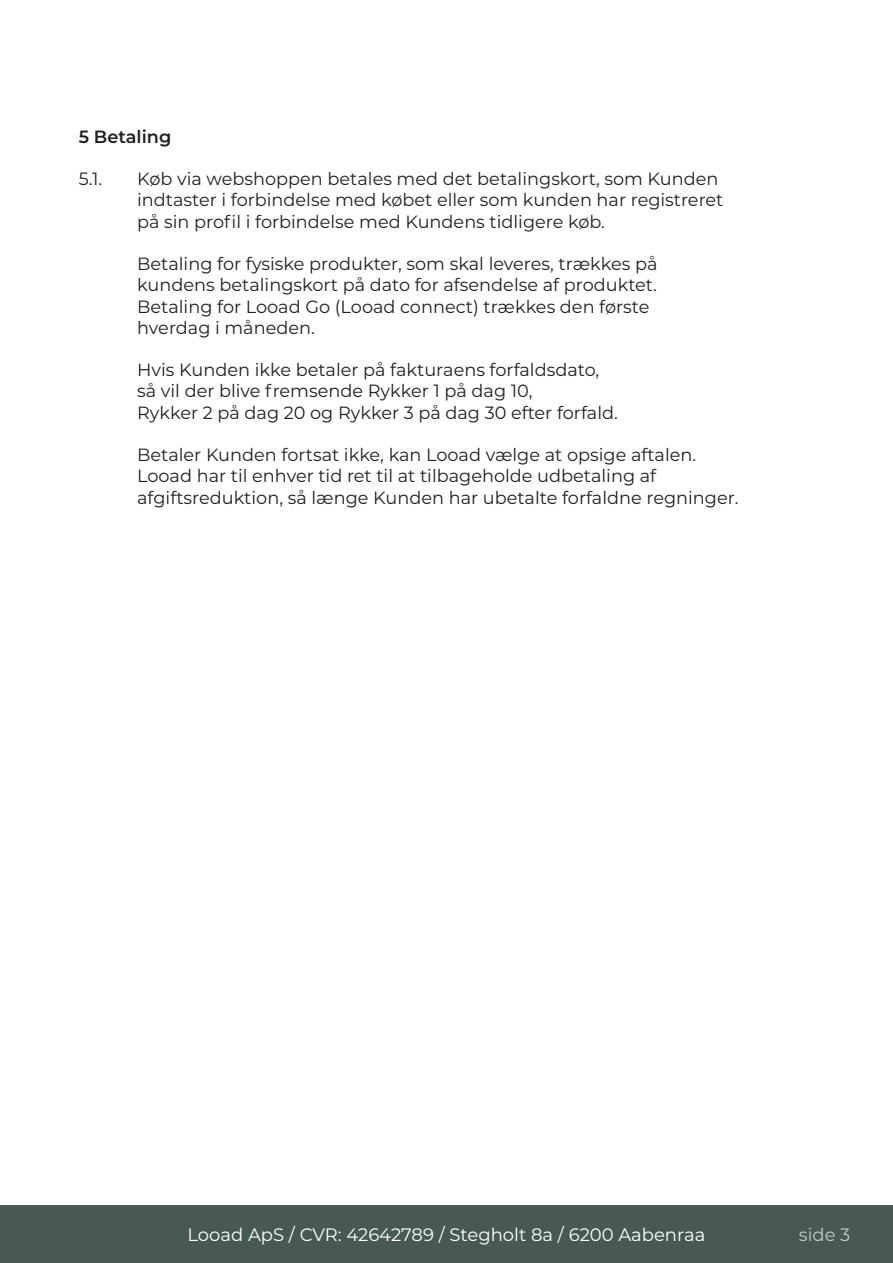
<style>
.page{position:relative;width:893px;height:1263px;background:#fff}
.page>*{position:absolute;margin:0;border:0;box-sizing:border-box;transform-origin:0 0}
.t1{font:18px "Montserrat";color:#fff}
.t2{font:18px "Montserrat";color:#c5c6c8}
.t3{font:17.7px/21.3px "Montserrat";color:#231f20}
.t4{font:600 17.7px "Montserrat";color:#231f20}
</style>
<div class="page">
<div style="left:0;top:1205px;width:893px;height:58px;background:#475952"></div>
<p class="t4" style="left:79px;top:124px;width:94px">5 Betaling</p>
<p class="t3" style="left:79px;top:167px;width:25px">5.1.</p>
<p class="t3" style="left:137px;top:167px;width:583px">Køb via webshoppen betales med det betalingskort, som Kunden</p>
<p class="t3" style="left:137px;top:189px;width:588px">indtaster i forbindelse med købet eller som kunden har registreret</p>
<p class="t3" style="left:137px;top:210px;width:469px">på sin profil i forbindelse med Kundens tidligere køb.</p>
<p class="t3" style="left:137px;top:252px;width:522px">Betaling for fysiske produkter, som skal leveres, trækkes på</p>
<p class="t3" style="left:137px;top:274px;width:521px">kundens betalingskort på dato for afsendelse af produktet.</p>
<p class="t3" style="left:137px;top:295px;width:514px">Betaling for Looad Go (Looad connect) trækkes den første</p>
<p class="t3" style="left:137px;top:316px;width:179px">hverdag i måneden.</p>
<p class="t3" style="left:137px;top:359px;width:464px">Hvis Kunden ikke betaler på fakturaens forfaldsdato,</p>
<p class="t3" style="left:137px;top:380px;width:482px">så vil der blive fremsende Rykker 1 på dag 10,<br>Rykker 2 på dag 20 og Rykker 3 på dag 30 efter forfald.</p>
<p class="t3" style="left:137px;top:444px;width:561px">Betaler Kunden fortsat ikke, kan Looad vælge at opsige aftalen.<br>Looad har til enhver tid ret til at tilbageholde udbetaling af</p>
<p class="t3" style="left:137px;top:486px;width:603px">afgiftsreduktion, så længe Kunden har ubetalte forfaldne regninger.</p>
<p class="t1" style="left:188px;top:1222px;width:519px">Looad ApS / CVR: 42642789 / Stegholt 8a / 6200 Aabenraa</p>
<p class="t2" style="left:799px;top:1222px;width:53px">side 3</p>
</div>
